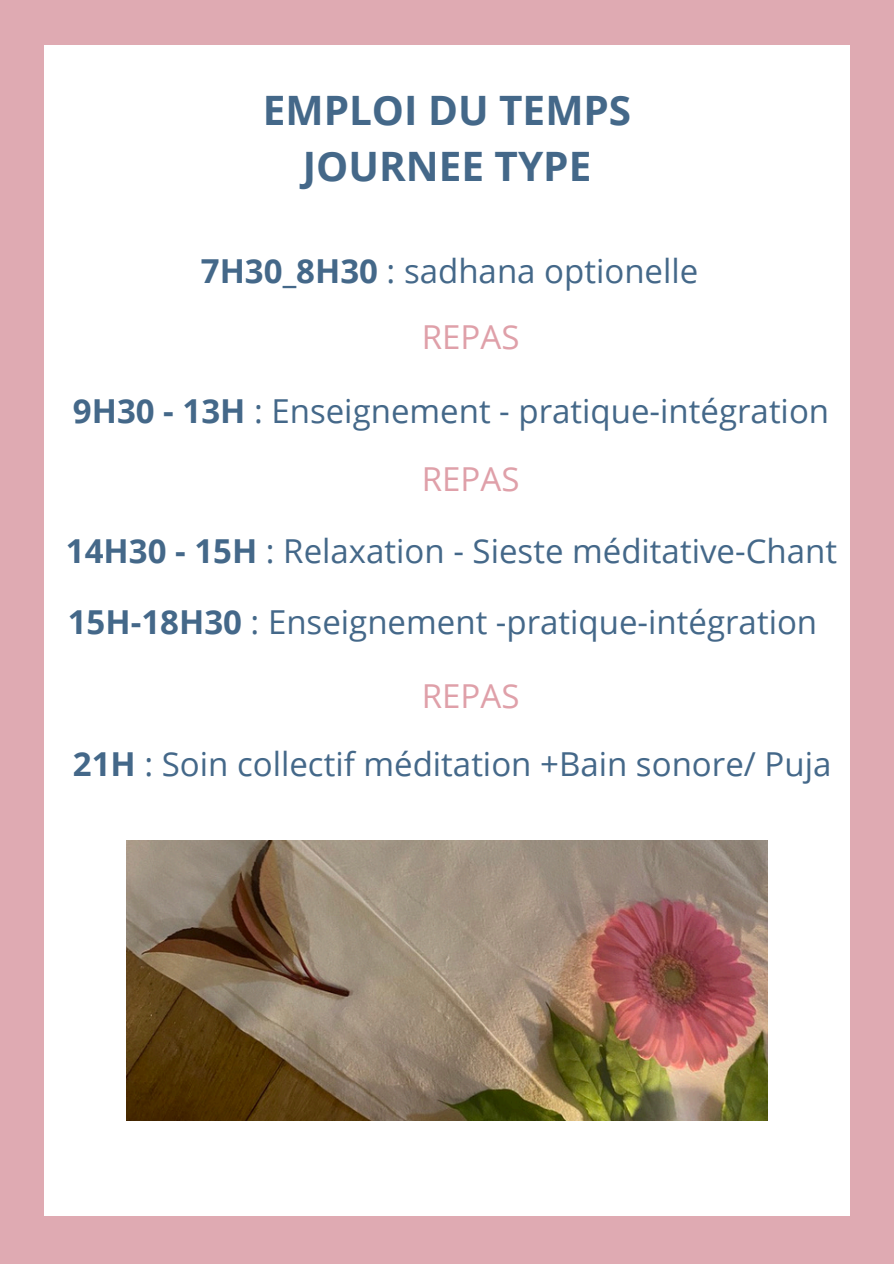
<style>
.page{position:relative;width:894px;height:1264px;background:#fff}
.page>*{position:absolute;margin:0;border:0;box-sizing:border-box;transform-origin:0 0}
.t1{font:700 40.5px/56.2px "Open Sans";color:#446889;text-align:center}
.t2{font:33px "Open Sans";color:#446889}
.t3{font:33px "Open Sans";color:#dfa0a9}
.s1{font-weight:700}
</style>
<div class="page">
<div style="left:0;top:0;width:893px;height:1263px;background:#dfaab2"></div>
<div style="left:44px;top:45px;width:805px;height:1170px;background:#fff"></div>
<img style="left:126px;top:840px;width:640px;height:279px">
<p class="t1" style="left:263px;top:81px;width:370px">EMPLOI DU TEMPS<br>JOURNEE TYPE</p>
<h2 class="t2" style="left:201px;top:247px;width:499px"><span class="s1">7H30_8H30</span> : sadhana optionelle</h2>
<p class="t3" style="left:421px;top:314px;width:99px">REPAS</p>
<p class="t2" style="left:73px;top:388px;width:757px"><span class="s1">9H30 - 13H</span> : Enseignement - pratique-intégration</p>
<p class="t3" style="left:421px;top:456px;width:99px">REPAS</p>
<h2 class="t2" style="left:66px;top:528px;width:772px"><span class="s1">14H30 - 15H</span> : Relaxation - Sieste méditative-Chant</h2>
<p class="t2" style="left:68px;top:598px;width:750px"><span class="s1">15H-18H30</span> : Enseignement -pratique-intégration</p>
<h2 class="t3" style="left:421px;top:672px;width:99px">REPAS</h2>
<p class="t2" style="left:73px;top:741px;width:759px"><span class="s1">21H</span> : Soin collectif méditation +Bain sonore/ Puja</p>
</div>
